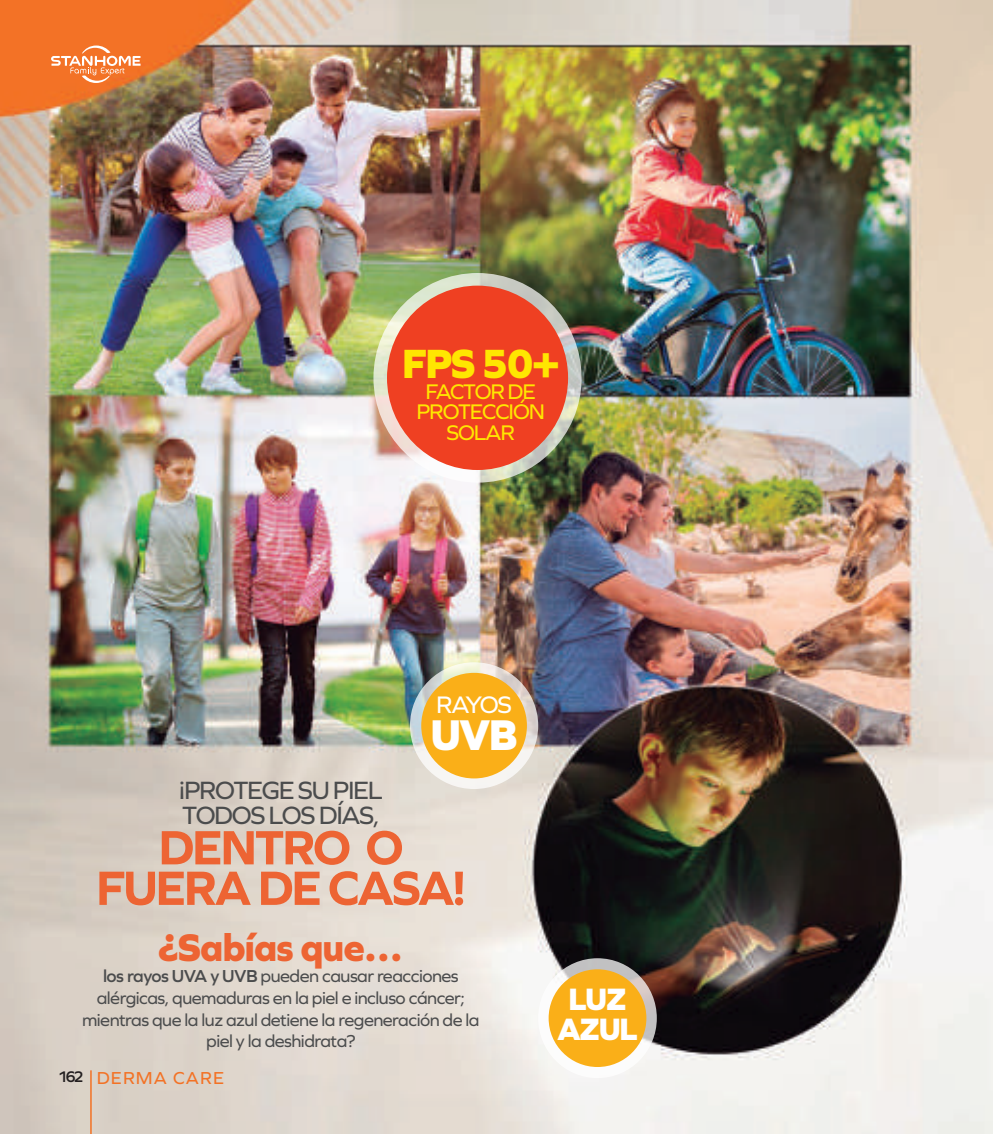
<style>
.page{position:relative;width:993px;height:1134px;background:#fff}
.page>*{position:absolute;margin:0;border:0;box-sizing:border-box;transform-origin:0 0}
.t1{font:700 50px/40.4px "Graphie";letter-spacing:-.05em;color:#ed6433;text-align:center}
.t2{font:800 44.8px "Graphie";color:#fff}
.t3{font:800 42.4px "Graphie";color:#ffe601}
.t4{font:800 40px "Graphie";letter-spacing:-.03em;color:#ed6433}
.t5{font:800 32.2px/29.8px "Graphie";letter-spacing:-.05em;color:#fff;text-align:center}
.t6{font:26px/24.4px "Graphie";letter-spacing:-.05em;color:#4b4c4d}
.t7{font:24.8px "Graphie";letter-spacing:-.08em;color:#fff}
.t8{font:22px/20.6px "Graphie";letter-spacing:-.05em;color:#ffe601;text-align:center}
.t9{font:18px/21.6px "Graphie";letter-spacing:-.03em;color:#4b4c4d;text-align:center}
.t10{font:18px "Graphie";letter-spacing:.06em;color:#f37225}
.s1{font-weight:600}
.s2{font-weight:600;font-size:16px;color:#231f20}
</style>
<div class="page">
<img style="left:0;top:0;width:992px;height:1134px">
<svg style="left:51px;top:46px;width:90px;height:37px;background:#f48d51"></svg>
<hr style="left:90px;top:1070px;width:2px;height:64px;background:#f37225">
<svg style="left:410px;top:662px;width:128px;height:127px"></svg>
<div style="left:421px;top:673px;width:105px;height:105px;background:#faaf18;border-radius:50%"></div>
<svg style="left:373px;top:273px;width:208px;height:210px;background:#dcdbce"></svg>
<div style="left:387px;top:286px;width:181px;height:184px;background:#ef4022;border-radius:50%"></div>
<svg style="left:538px;top:958px;width:118px;height:120px"></svg>
<div style="left:548px;top:969px;width:98px;height:98px;background:#faaf18;border-radius:50%"></div>
<h3 class="t3" style="left:402px;top:339px;width:159px">FPS 50+</h3>
<p class="t8" style="left:416px;top:381px;width:130px">FACTOR DE<br>PROTECCIÓN<br>SOLAR</p>
<h3 class="t7" style="left:436px;top:690px;width:77px">RAYOS</h3>
<h2 class="t2" style="left:430px;top:709px;width:88px">UVB</h2>
<h3 class="t6" style="left:179px;top:778px;width:205px">¡PROTEGE SU PIEL<br>TODOS LOS DÍAS,</h3>
<h1 class="t1" style="left:96px;top:826px;width:371px">DENTRO O<br>FUERA DE CASA!</h1>
<h3 class="t4" style="left:158px;top:924px;width:247px">¿Sabías que…</h3>
<p class="t9" style="left:82px;top:965px;width:399px"><span class="s1">los rayos UVA y UVB</span> pueden causar reacciones alérgicas, quemaduras en la piel e incluso cáncer; mientras que la luz azul detiene la regeneración de la piel y la deshidrata?</p>
<p class="t10" style="left:57px;top:1067px;width:168px"><span class="s2">162</span> DERMA CARE</p>
<h3 class="t5" style="left:557px;top:983px;width:82px">LUZ<br>AZUL</h3>
</div>
